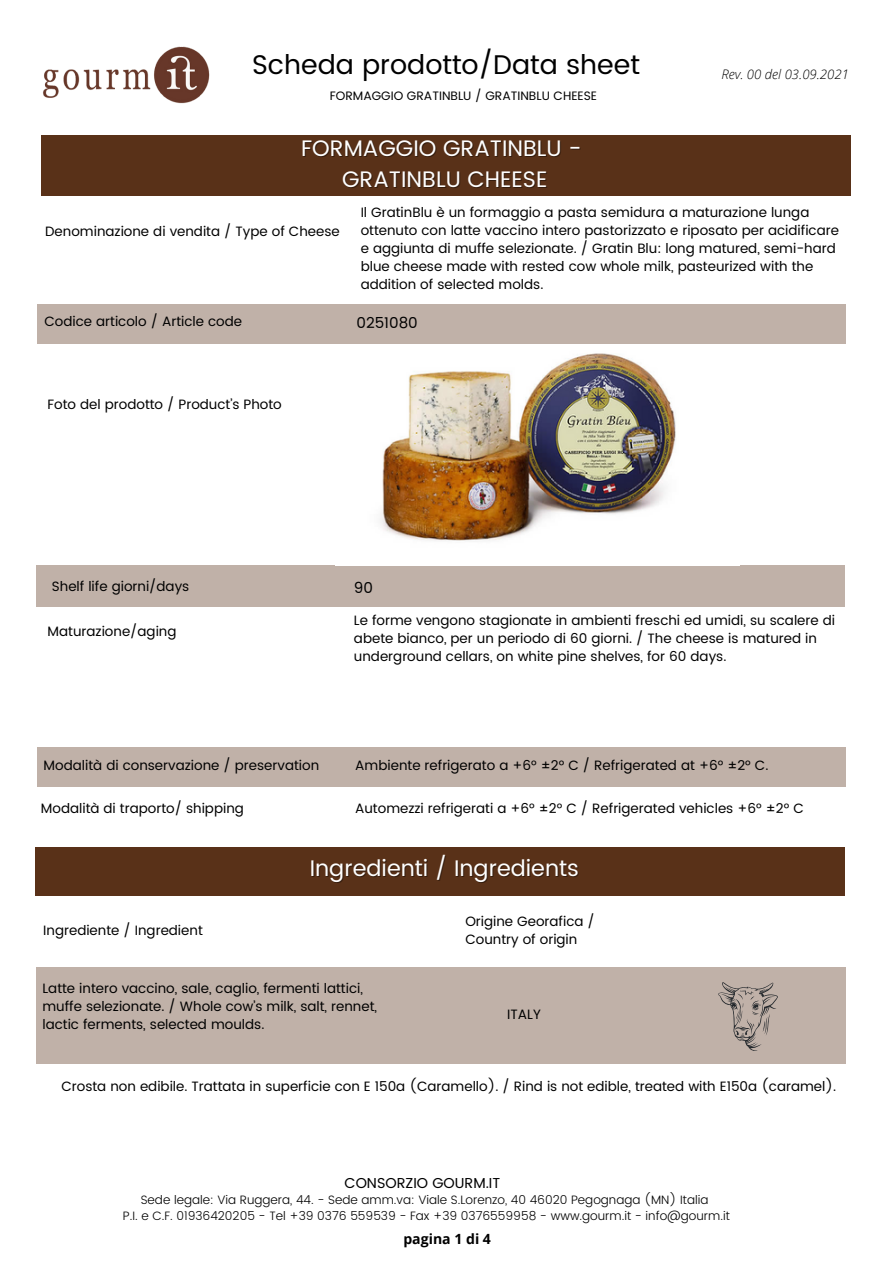
<style>
.page{position:relative;width:894px;height:1264px;background:#fff}
.page>*{position:absolute;margin:0;border:0;box-sizing:border-box;transform-origin:0 0}
.t1{font:27px "Poppins";color:#000}
.t2{font:22.5px "Poppins";color:#fff}
.t3{font:15px "Poppins";color:#000}
.t4{font:14.4px "Poppins";color:#000}
.t5{font:700 14.1px "Open Sans";color:#000}
.t6{font:13.5px/18px "Poppins";color:#000}
.t7{font:italic 300 13.2px "Open Sans";color:#000}
.t8{font:300 12.15px "Poppins";color:#000}
.t9{font:12.15px "Poppins";color:#000}
</style>
<div class="page">
<div style="left:36px;top:847px;width:808px;height:49px;background:#593118"></div>
<div style="left:37px;top:966px;width:808px;height:97px;background:#c0b1a8"></div>
<div style="left:41px;top:135px;width:809px;height:60px;background:#593118"></div>
<div style="left:36px;top:565px;width:809px;height:41px;background:#c0b1a8"></div>
<div style="left:37px;top:304px;width:808px;height:39px;background:#c0b1a8"></div>
<img style="left:43px;top:46px;width:167px;height:58px">
<div style="left:37px;top:747px;width:808px;height:39px;background:#c0b1a8"></div>
<svg style="left:718px;top:982px;width:59px;height:68px"></svg>
<img style="left:380px;top:353px;width:296px;height:188px">
<p class="t1" style="left:252px;top:48px;width:389px">Scheda prodotto/Data sheet</p>
<p class="t9" style="left:330px;top:89px;width:268px">FORMAGGIO GRATINBLU / GRATINBLU CHEESE</p>
<p class="t7" style="left:721px;top:65px;width:129px">Rev. 00 del 03.09.2021</p>
<p class="t2" style="left:301px;top:135px;width:282px">FORMAGGIO GRATINBLU -</p>
<p class="t2" style="left:342px;top:166px;width:207px">GRATINBLU CHEESE</p>
<p class="t6" style="left:45px;top:222px;width:296px">Denominazione di vendita / Type of Cheese</p>
<p class="t6" style="left:360px;top:203px;width:479px">Il GratinBlu è un formaggio a pasta semidura a maturazione lunga ottenuto con latte vaccino intero pastorizzato e riposato per acidificare e aggiunta di muffe selezionate. / Gratin Blu: long matured, semi-hard blue cheese made with rested cow whole milk, pasteurized with the addition of selected molds.</p>
<p class="t6" style="left:44px;top:312px;width:199px">Codice articolo / Article code</p>
<p class="t3" style="left:356px;top:314px;width:63px">0251080</p>
<p class="t6" style="left:48px;top:395px;width:235px">Foto del prodotto / Product’s Photo</p>
<p class="t6" style="left:52px;top:577px;width:139px">Shelf life giorni/days</p>
<p class="t3" style="left:354px;top:579px;width:21px">90</p>
<p class="t6" style="left:48px;top:622px;width:130px">Maturazione/aging</p>
<p class="t6" style="left:354px;top:611px;width:482px">Le forme vengono stagionate in ambienti freschi ed umidi, su scalere di abete bianco, per un periodo di 60 giorni. / The cheese is matured in underground cellars, on white pine shelves, for 60 days.</p>
<p class="t6" style="left:44px;top:756px;width:277px">Modalità di conservazione / preservation</p>
<p class="t6" style="left:41px;top:799px;width:204px">Modalità di traporto/ shipping</p>
<p class="t6" style="left:355px;top:756px;width:414px">Ambiente refrigerato a +6° ±2° C / Refrigerated at +6° ±2° C.</p>
<p class="t6" style="left:355px;top:799px;width:450px">Automezzi refrigerati a +6° ±2° C / Refrigerated vehicles +6° ±2° C</p>
<p class="t6" style="left:43px;top:921px;width:161px">Ingrediente / Ingredient</p>
<p class="t2" style="left:309px;top:854px;width:271px">Ingredienti / Ingredients</p>
<p class="t6" style="left:465px;top:912px;width:131px">Origine Georafica /</p>
<p class="t6" style="left:465px;top:930px;width:113px">Country of origin</p>
<p class="t6" style="left:42px;top:979px;width:336px">Latte intero vaccino, sale, caglio, fermenti lattici, muffe selezionate. / Whole cow’s milk, salt, rennet, lactic ferments, selected moulds.</p>
<p class="t6" style="left:507px;top:1004px;width:35px">ITALY</p>
<p class="t6" style="left:61px;top:1077px;width:776px">Crosta non edibile. Trattata in superficie con E 150a (Caramello). / Rind is not edible, treated with E150a (caramel).</p>
<p class="t4" style="left:344px;top:1174px;width:157px">CONSORZIO GOURM.IT</p>
<p class="t8" style="left:141px;top:1192px;width:569px">Sede legale: Via Ruggera, 44. - Sede amm.va: Viale S.Lorenzo, 40 46020 Pegognaga (MN) Italia</p>
<p class="t8" style="left:123px;top:1208px;width:608px">P.I. e C.F. 01936420205 - Tel +39 0376 559539 - Fax +39 0376559958 - www.gourm.it - info@gourm.it</p>
<p class="t5" style="left:403px;top:1228px;width:89px">pagina 1 di 4</p>
</div>
